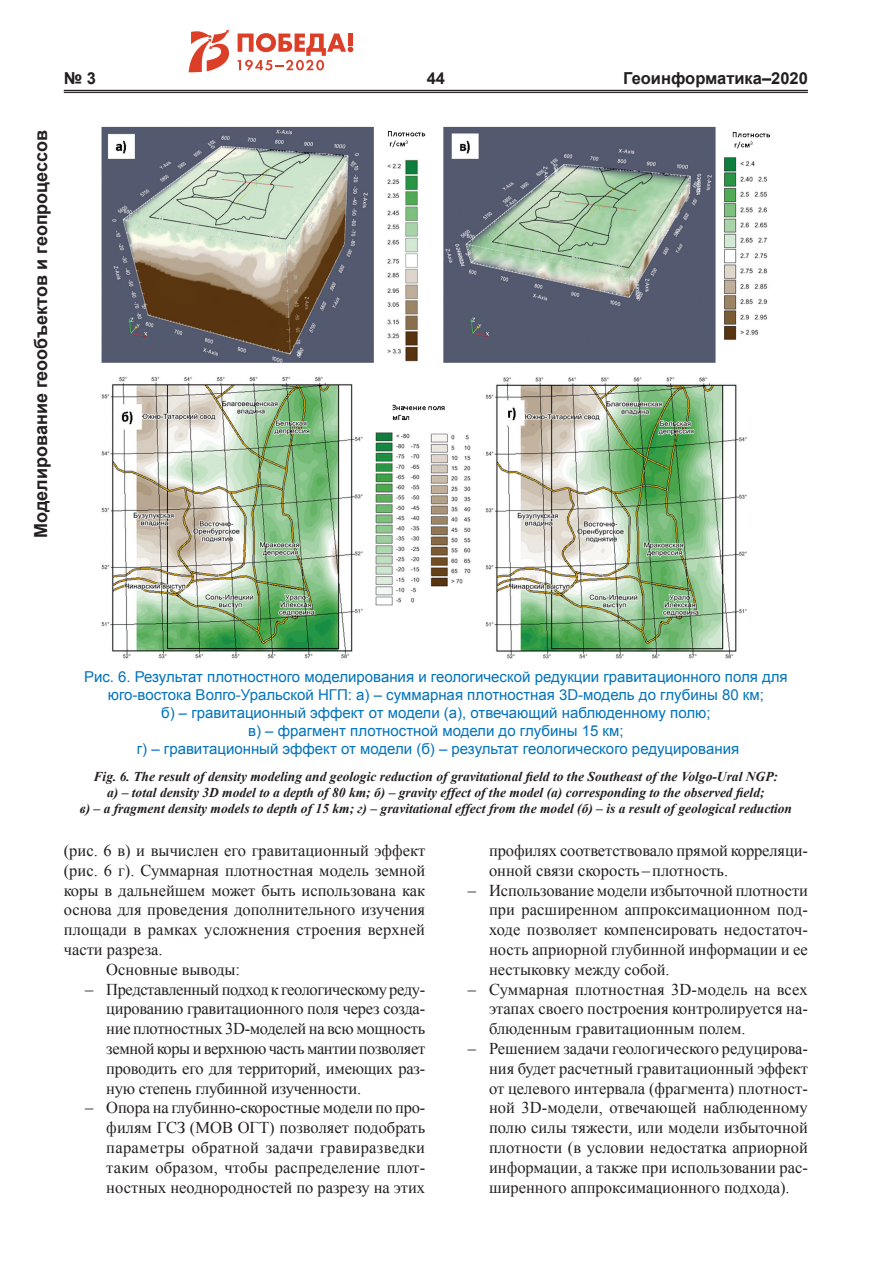
<style>
.page{position:relative;width:893px;height:1263px;background:#fff}
.page>*{position:absolute;margin:0;border:0;box-sizing:border-box;transform-origin:0 0}
.t1{font:700 18px "Arial";color:#231f20}
.t2{font:16.5px/19.8px "Times New Roman";color:#231f20;text-align:justify}
.t3{font:700 16.5px "Arial";color:#231f20}
.t4{font:15px/18px "Arial";color:#0073bd;text-align:center}
.t5{font:italic 700 13.5px/16.2px "Times New Roman";color:#231f20;text-align:center}
</style>
<div class="page">
<hr style="left:64px;top:90px;width:744px;height:1px;background:#231f20">
<hr style="left:64px;top:92px;width:744px;height:1px;background:#231f20">
<svg style="left:238px;top:33px;width:115px;height:38px"></svg>
<div style="left:348px;top:34px;width:5px;height:12px;background:#db3f28"></div>
<svg style="left:189px;top:30px;width:40px;height:42px"></svg>
<img style="left:101px;top:126px;width:670px;height:533px">
<p class="t3" style="left:64px;top:68px;width:34px">№ 3</p>
<p class="t3" style="left:427px;top:68px;width:20px">44</p>
<p class="t3" style="left:623px;top:68px;width:186px">Геоинформатика–2020</p>
<p class="t1" style="left:29px;top:538px;width:409px;rotate:-90deg">Моделирование геообъектов и геопроцессов</p>
<p class="t4" style="left:84px;top:668px;width:705px">Рис. 6. Результат плотностного моделирования и геологической редукции гравитационного поля для юго-востока Волго-Уральской НГП: а) – суммарная плотностная 3D-модель до глубины 80 км;<br>б) – гравитационный эффект от модели (а), отвечающий наблюденному полю;<br>в) – фрагмент плотностной модели до глубины 15 км;<br>г) – гравитационный эффект от модели (б) – результат геологического редуцирования</p>
<p class="t5" style="left:80px;top:768px;width:714px">Fig. 6. The result of density modeling and geologic reduction of gravitational field to the Southeast of the Volgo-Ural NGP:<br>а) – total density 3D model to a depth of 80 km; б) – gravity effect of the model (а) corresponding to the observed field;<br>в) – a fragment density models to depth of 15 km; г) – gravitational effect from the model (б) – is a result of geological reduction</p>
<p class="t2" style="left:64px;top:840px;width:363px">(рис. 6 в) и вычислен его гравитационный эффект</p>
<p class="t2" style="left:64px;top:860px;width:363px">(рис. 6 г). Суммарная плотностная модель земной</p>
<p class="t2" style="left:64px;top:880px;width:363px">коры в дальнейшем может быть использована как</p>
<p class="t2" style="left:64px;top:900px;width:363px">основа для проведения дополнительного изучения</p>
<p class="t2" style="left:64px;top:919px;width:363px">площади в рамках усложнения строения верхней</p>
<p class="t2" style="left:64px;top:939px;width:100px">части разреза.</p>
<p class="t2" style="left:106px;top:959px;width:135px">Основные выводы:</p>
<p class="t2" style="left:106px;top:979px;width:320px;text-indent:-21px">– Представленный подход к геологическому реду&shy;цированию гравитационного поля через созда&shy;ние плотностных 3D-моделей на всю мощность земной коры и верхнюю часть мантии позволяет проводить его для территорий, имеющих раз&shy;ную степень глубинной изученности.</p>
<p class="t2" style="left:106px;top:1098px;width:320px;text-indent:-21px">– Опора на глубинно-скоростные модели по про&shy;филям ГСЗ (МОВ ОГТ) позволяет подобрать параметры обратной задачи гравиразведки таким образом, чтобы распределение плот&shy;ностных неоднородностей по разрезу на этих</p>
<p class="t2" style="left:489px;top:840px;width:320px">профилях соответствовало прямой корреляци&shy;онной связи скорость–плотность.</p>
<p class="t2" style="left:489px;top:880px;width:320px;text-indent:-21px">– Использование модели избыточной плотности при расширенном аппроксимационном под&shy;ходе позволяет компенсировать недостаточ&shy;ность априорной глубинной информации и ее нестыковку между собой.</p>
<p class="t2" style="left:489px;top:979px;width:320px;text-indent:-21px">– Суммарная плотностная 3D-модель на всех этапах своего построения контролируется на&shy;блюденным гравитационным полем.</p>
<p class="t2" style="left:489px;top:1038px;width:320px;text-indent:-21px">– Решением задачи геологического редуцирова&shy;ния будет расчетный гравитационный эффект от целевого интервала (фрагмента) плотност&shy;ной 3D-модели, отвечающей наблюденному полю силы тяжести, или модели избыточной плотности (в условии недостатка априорной информации, а также при использовании рас&shy;ширенного аппроксимационного подхода).</p>
</div>
